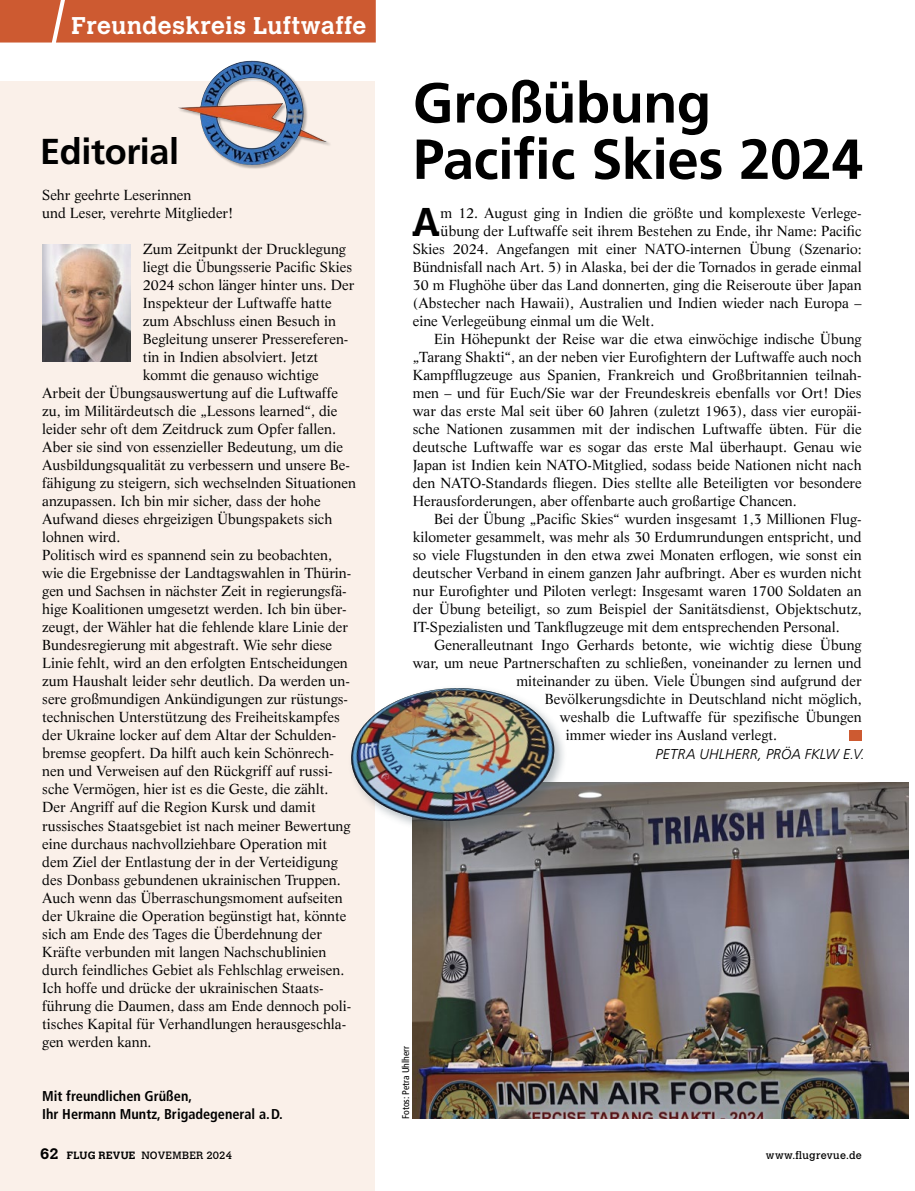
<style>
.page{position:relative;width:915px;height:1191px;background:#fff}
.page>*{position:absolute;margin:0;border:0;box-sizing:border-box;transform-origin:0 0}
.t1{font:700 56.25px/56.2px "Frutiger LT Com";letter-spacing:-.01em;color:#000}
.t2{font:700 39.75px "Calvert MT Std";color:#000}
.t3{font:700 36px "Frutiger LT Com";letter-spacing:-.01em;color:#000}
.t4{font:700 24px "Calvert MT Std";letter-spacing:.02em;color:#fff}
.t5{font:14.25px/18px "Life LT Std";color:#000}
.t6{font:700 condensed 14.25px/18px "Frutiger LT Com";color:#000}
.t7{font:italic 300 14.25px "Frutiger LT Com";letter-spacing:.01em;color:#000}
.t8{font:10.5px "Calvert MT Std";letter-spacing:.02em;color:#000}
.t9{font:condensed 9.75px "Frutiger LT Com";color:#000}
.s1{font-weight:700;font-size:15px}
.s2{font-weight:700}
</style>
<div class="page">
<div style="left:0;top:82px;width:374px;height:1109px;background:#faf0e9"></div>
<img style="left:412px;top:782px;width:496px;height:336px">
<img style="left:42px;top:244px;width:88px;height:117px">
<div style="left:347px;top:684px;width:219px;height:149px;background:#4f606b;opacity:.4"></div>
<svg style="left:349px;top:685px;width:207px;height:3px"></svg>
<img style="left:349px;top:688px;width:207px;height:135px">
<div style="left:848px;top:730px;width:13px;height:10px;background:#cd5a31"></div>
<div style="left:0;top:0;width:375px;height:43px;background:#cd5a31"></div>
<div style="left:178px;top:60px;width:153px;height:110px;background:#000;opacity:.3"></div>
<img style="left:206px;top:61px;width:45px;height:28px">
<h3 class="t4" style="left:71px;top:10px;width:296px">Freundeskreis Luftwaffe</h3>
<h3 class="t3" style="left:40px;top:131px;width:140px">Editorial</h3>
<p class="t5" style="left:42px;top:186px;width:193px">Sehr geehrte Leserinnen<br>und Leser, verehrte Mitglieder!</p>
<p class="t5" style="left:143px;top:240px;width:204px">Zum Zeitpunkt der Drucklegung</p>
<p class="t5" style="left:143px;top:258px;width:211px">liegt die Übungsserie Pacific Skies</p>
<p class="t5" style="left:143px;top:276px;width:213px">2024 schon länger hinter uns. Der</p>
<p class="t5" style="left:143px;top:294px;width:190px">Inspekteur der Luftwaffe hatte</p>
<p class="t5" style="left:143px;top:312px;width:194px">zum Abschluss einen Besuch in</p>
<p class="t5" style="left:143px;top:330px;width:207px">Begleitung unserer Pressereferen-</p>
<p class="t5" style="left:143px;top:348px;width:177px">tin in Indien absolviert. Jetzt</p>
<p class="t5" style="left:143px;top:366px;width:177px">kommt die genauso wichtige</p>
<p class="t5" style="left:42px;top:384px;width:297px">Arbeit der Übungsauswertung auf die Luftwaffe</p>
<p class="t5" style="left:42px;top:402px;width:297px">zu, im Militärdeutsch die „Lessons learned“, die</p>
<p class="t5" style="left:42px;top:420px;width:295px">leider sehr oft dem Zeitdruck zum Opfer fallen.</p>
<p class="t5" style="left:42px;top:438px;width:302px">Aber sie sind von essenzieller Bedeutung, um die</p>
<p class="t5" style="left:42px;top:456px;width:309px">Ausbildungsqualität zu verbessern und unsere Be-</p>
<p class="t5" style="left:42px;top:474px;width:315px">fähigung zu steigern, sich wechselnden Situationen</p>
<p class="t5" style="left:42px;top:492px;width:280px">anzupassen. Ich bin mir sicher, dass der hohe</p>
<p class="t5" style="left:42px;top:510px;width:292px">Aufwand dieses ehrgeizigen Übungspakets sich</p>
<p class="t5" style="left:42px;top:528px;width:80px">lohnen wird.</p>
<p class="t5" style="left:42px;top:546px;width:291px">Politisch wird es spannend sein zu beobachten,</p>
<p class="t5" style="left:42px;top:564px;width:310px">wie die Ergebnisse der Landtagswahlen in Thürin-</p>
<p class="t5" style="left:42px;top:582px;width:306px">gen und Sachsen in nächster Zeit in regierungsfä-</p>
<p class="t5" style="left:42px;top:600px;width:306px">hige Koalitionen umgesetzt werden. Ich bin über-</p>
<p class="t5" style="left:42px;top:618px;width:307px">zeugt, der Wähler hat die fehlende klare Linie der</p>
<p class="t5" style="left:42px;top:636px;width:291px">Bundesregierung mit abgestraft. Wie sehr diese</p>
<p class="t5" style="left:42px;top:654px;width:307px">Linie fehlt, wird an den erfolgten Entscheidungen</p>
<p class="t5" style="left:42px;top:672px;width:309px">zum Haushalt leider sehr deutlich. Da werden un-</p>
<p class="t5" style="left:42px;top:690px;width:307px">sere großmundigen Ankündigungen zur rüstungs-</p>
<p class="t5" style="left:42px;top:708px;width:299px">technischen Unterstützung des Freiheitskampfes</p>
<p class="t5" style="left:42px;top:726px;width:295px">der Ukraine locker auf dem Altar der Schulden-</p>
<p class="t5" style="left:42px;top:744px;width:293px">bremse geopfert. Da hilft auch kein Schönrech-</p>
<p class="t5" style="left:42px;top:762px;width:292px">nen und Verweisen auf den Rückgriff auf russi-</p>
<p class="t5" style="left:42px;top:780px;width:288px">sche Vermögen, hier ist es die Geste, die zählt.</p>
<p class="t5" style="left:42px;top:798px;width:275px">Der Angriff auf die Region Kursk und damit</p>
<p class="t5" style="left:42px;top:816px;width:310px">russisches Staatsgebiet ist nach meiner Bewertung</p>
<p class="t5" style="left:42px;top:834px;width:286px">eine durchaus nachvollziehbare Operation mit</p>
<p class="t5" style="left:42px;top:852px;width:297px">dem Ziel der Entlastung der in der Verteidigung</p>
<p class="t5" style="left:42px;top:870px;width:300px">des Donbass gebundenen ukrainischen Truppen.</p>
<p class="t5" style="left:42px;top:888px;width:302px">Auch wenn das Überraschungsmoment aufseiten</p>
<p class="t5" style="left:42px;top:906px;width:306px">der Ukraine die Operation begünstigt hat, könnte</p>
<p class="t5" style="left:42px;top:924px;width:281px">sich am Ende des Tages die Überdehnung der</p>
<p class="t5" style="left:42px;top:942px;width:286px">Kräfte verbunden mit langen Nachschublinien</p>
<p class="t5" style="left:42px;top:960px;width:303px">durch feindliches Gebiet als Fehlschlag erweisen.</p>
<p class="t5" style="left:42px;top:978px;width:283px">Ich hoffe und drücke der ukrainischen Staats-</p>
<p class="t5" style="left:42px;top:996px;width:310px">führung die Daumen, dass am Ende dennoch poli-</p>
<p class="t5" style="left:42px;top:1014px;width:305px">tisches Kapital für Verhandlungen herausgeschla-</p>
<p class="t5" style="left:42px;top:1032px;width:111px">gen werden kann.</p>
<p class="t6" style="left:42px;top:1086px;width:242px">Mit freundlichen Grüßen,<br>Ihr Hermann Muntz, Brigadegeneral a.D.</p>
<p class="t8" style="left:40px;top:1148px;width:193px"><span class="s1">62</span> <span class="s2">FLUG REVUE</span> November 2024</p>
<h1 class="t1" style="left:412px;top:75px;width:451px">Großübung<br>Pacific Skies 2024</h1>
<h2 class="t2" style="left:411px;top:197px;width:31px">A</h2>
<p class="t5" style="left:440px;top:204px;width:422px">m 12. August ging in Indien die größte und komplexeste Verlege-</p>
<p class="t5" style="left:440px;top:222px;width:422px">übung der Luftwaffe seit ihrem Bestehen zu Ende, ihr Name: Pacific</p>
<p class="t5" style="left:412px;top:240px;width:450px">Skies 2024. Angefangen mit einer NATO-internen Übung (Szenario:</p>
<p class="t5" style="left:412px;top:258px;width:450px">Bündnisfall nach Art. 5) in Alaska, bei der die Tornados in gerade einmal</p>
<p class="t5" style="left:412px;top:276px;width:450px">30 m Flughöhe über das Land donnerten, ging die Reiseroute über Japan</p>
<p class="t5" style="left:412px;top:294px;width:450px">(Abstecher nach Hawaii), Australien und Indien wieder nach Europa –</p>
<p class="t5" style="left:412px;top:312px;width:243px">eine Verlegeübung einmal um die Welt.</p>
<p class="t5" style="left:434px;top:330px;width:429px">Ein Höhepunkt der Reise war die etwa einwöchige indische Übung</p>
<p class="t5" style="left:412px;top:348px;width:450px">„Tarang Shakti“, an der neben vier Eurofightern der Luftwaffe auch noch</p>
<p class="t5" style="left:412px;top:366px;width:450px">Kampfflugzeuge aus Spanien, Frankreich und Großbritannien teilnah-</p>
<p class="t5" style="left:412px;top:384px;width:450px">men – und für Euch/Sie war der Freundeskreis ebenfalls vor Ort! Dies</p>
<p class="t5" style="left:412px;top:402px;width:450px">war das erste Mal seit über 60 Jahren (zuletzt 1963), dass vier europäi-</p>
<p class="t5" style="left:412px;top:420px;width:450px">sche Nationen zusammen mit der indischen Luftwaffe übten. Für die</p>
<p class="t5" style="left:412px;top:438px;width:450px">deutsche Luftwaffe war es sogar das erste Mal überhaupt. Genau wie</p>
<p class="t5" style="left:412px;top:456px;width:450px">Japan ist Indien kein NATO-Mitglied, sodass beide Nationen nicht nach</p>
<p class="t5" style="left:412px;top:474px;width:450px">den NATO-Standards fliegen. Dies stellte alle Beteiligten vor besondere</p>
<p class="t5" style="left:412px;top:492px;width:385px">Herausforderungen, aber offenbarte auch großartige Chancen.</p>
<p class="t5" style="left:434px;top:510px;width:429px">Bei der Übung „Pacific Skies“ wurden insgesamt 1,3 Millionen Flug-</p>
<p class="t5" style="left:412px;top:528px;width:450px">kilometer gesammelt, was mehr als 30 Erdumrundungen entspricht, und</p>
<p class="t5" style="left:412px;top:546px;width:450px">so viele Flugstunden in den etwa zwei Monaten erflogen, wie sonst ein</p>
<p class="t5" style="left:412px;top:564px;width:450px">deutscher Verband in einem ganzen Jahr aufbringt. Aber es wurden nicht</p>
<p class="t5" style="left:412px;top:582px;width:450px">nur Eurofighter und Piloten verlegt: Insgesamt waren 1700 Soldaten an</p>
<p class="t5" style="left:412px;top:600px;width:450px">der Übung beteiligt, so zum Beispiel der Sanitätsdienst, Objektschutz,</p>
<p class="t5" style="left:412px;top:618px;width:428px">IT-Spezialisten und Tankflugzeuge mit dem entsprechenden Personal.</p>
<p class="t5" style="left:434px;top:636px;width:429px">Generalleutnant Ingo Gerhards betonte, wie wichtig diese Übung</p>
<p class="t5" style="left:412px;top:654px;width:450px">war, um neue Partnerschaften zu schließen, voneinander zu lernen und</p>
<p class="t5" style="left:516px;top:672px;width:346px">miteinander zu üben. Viele Übungen sind aufgrund der</p>
<p class="t5" style="left:544px;top:690px;width:318px">Bevölkerungsdichte in Deutschland nicht möglich,</p>
<p class="t5" style="left:559px;top:708px;width:303px">weshalb die Luftwaffe für spezifische Übungen</p>
<p class="t5" style="left:565px;top:726px;width:213px">immer wieder ins Ausland verlegt.</p>
<p class="t9" style="left:400px;top:1118px;width:74px;rotate:-90deg">Fotos: Petra Uhlherr</p>
<p class="t7" style="left:655px;top:745px;width:210px">PETRA UHLHERR, PRÖA FKLW E.V.</p>
<p class="t8" style="left:765px;top:1149px;width:97px">www.flugrevue.de</p>
</div>
